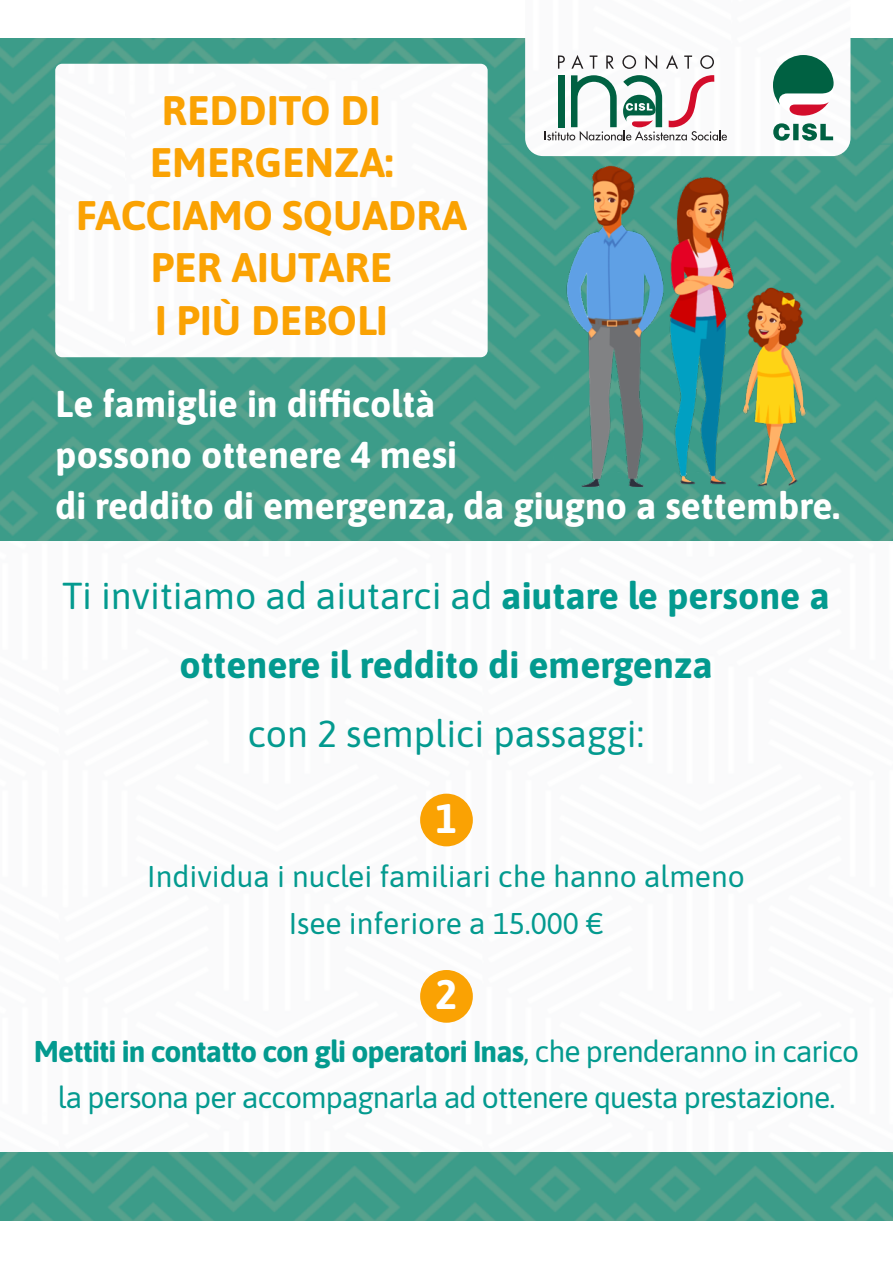
<style>
.page{position:relative;width:893px;height:1263px;background:#fff}
.page>*{position:absolute;margin:0;border:0;box-sizing:border-box;transform-origin:0 0}
.t1{font:700 41.25px/52.5px "Asap";color:#faa203;text-align:center}
.t2{font:700 41.25px "Asap";color:#fff}
.t3{font:700 37.5px/69.2px "Asap";color:#039a8f;text-align:center}
.t4{font:37.5px "Asap";color:#039a8f}
.t5{font:700 37.35px/51px "Asap";color:#fff}
.t6{font:30px/46.5px "Asap";letter-spacing:-.025em;color:#039a8f;text-align:center}
.t7{font:30px/46.5px "Asap";color:#039a8f;text-align:center}
.s1{font-weight:400}
.s2{font-weight:700}
</style>
<div class="page">
<img style="left:0;top:39px;width:893px;height:501px">
<img style="left:525px;top:38px;width:325px;height:118px">
<img style="left:0;top:1152px;width:893px;height:68px">
<img style="left:553px;top:156px;width:258px;height:330px">
<img style="left:55px;top:64px;width:433px;height:293px">
<div style="left:420px;top:970px;width:53px;height:53px;background:#faa203;border-radius:50%"></div>
<div style="left:420px;top:794px;width:53px;height:52px;background:#faa203;border-radius:50%"></div>
<svg style="left:558px;top:56px;width:7px;height:13px"></svg>
<svg style="left:571px;top:55px;width:12px;height:14px"></svg>
<svg style="left:590px;top:56px;width:7px;height:13px"></svg>
<svg style="left:606px;top:56px;width:8px;height:13px"></svg>
<svg style="left:622px;top:55px;width:14px;height:14px"></svg>
<svg style="left:645px;top:55px;width:12px;height:14px"></svg>
<svg style="left:666px;top:55px;width:12px;height:14px"></svg>
<svg style="left:684px;top:56px;width:8px;height:13px"></svg>
<svg style="left:700px;top:55px;width:14px;height:14px"></svg>
<svg style="left:545px;top:75px;width:182px;height:66px"></svg>
<svg style="left:773px;top:123px;width:17px;height:18px"></svg>
<div style="left:793px;top:124px;width:6px;height:16px;background:#006142"></div>
<svg style="left:802px;top:123px;width:31px;height:18px"></svg>
<svg style="left:773px;top:55px;width:61px;height:61px"></svg>
<h1 class="t1" style="left:76px;top:82px;width:392px">REDDITO DI<br>EMERGENZA:<br>FACCIAMO SQUADRA<br>PER AIUTARE<br>I PIÙ DEBOLI</h1>
<p class="t5" style="left:55px;top:377px;width:786px">Le famiglie in difficoltà<br>possono ottenere 4 mesi<br>di reddito di emergenza, da giugno a settembre.</p>
<p class="t3" style="left:62px;top:559px;width:769px"><span class="s1">Ti invitiamo ad aiutarci ad</span> aiutare le persone a ottenere il reddito di emergenza</p>
<p class="t4" style="left:248px;top:708px;width:398px">con 2 semplici passaggi:</p>
<h1 class="t2" style="left:435px;top:790px;width:24px">1</h1>
<p class="t7" style="left:147px;top:852px;width:599px">Individua i nuclei familiari che hanno almeno<br>Isee inferiore a 15.000 €</p>
<h1 class="t2" style="left:435px;top:966px;width:24px">2</h1>
<p class="t6" style="left:34px;top:1026px;width:827px"><span class="s2">Mettiti in contatto con gli operatori Inas</span>, che prenderanno in carico la persona per accompagnarla ad ottenere questa prestazione.</p>
</div>
